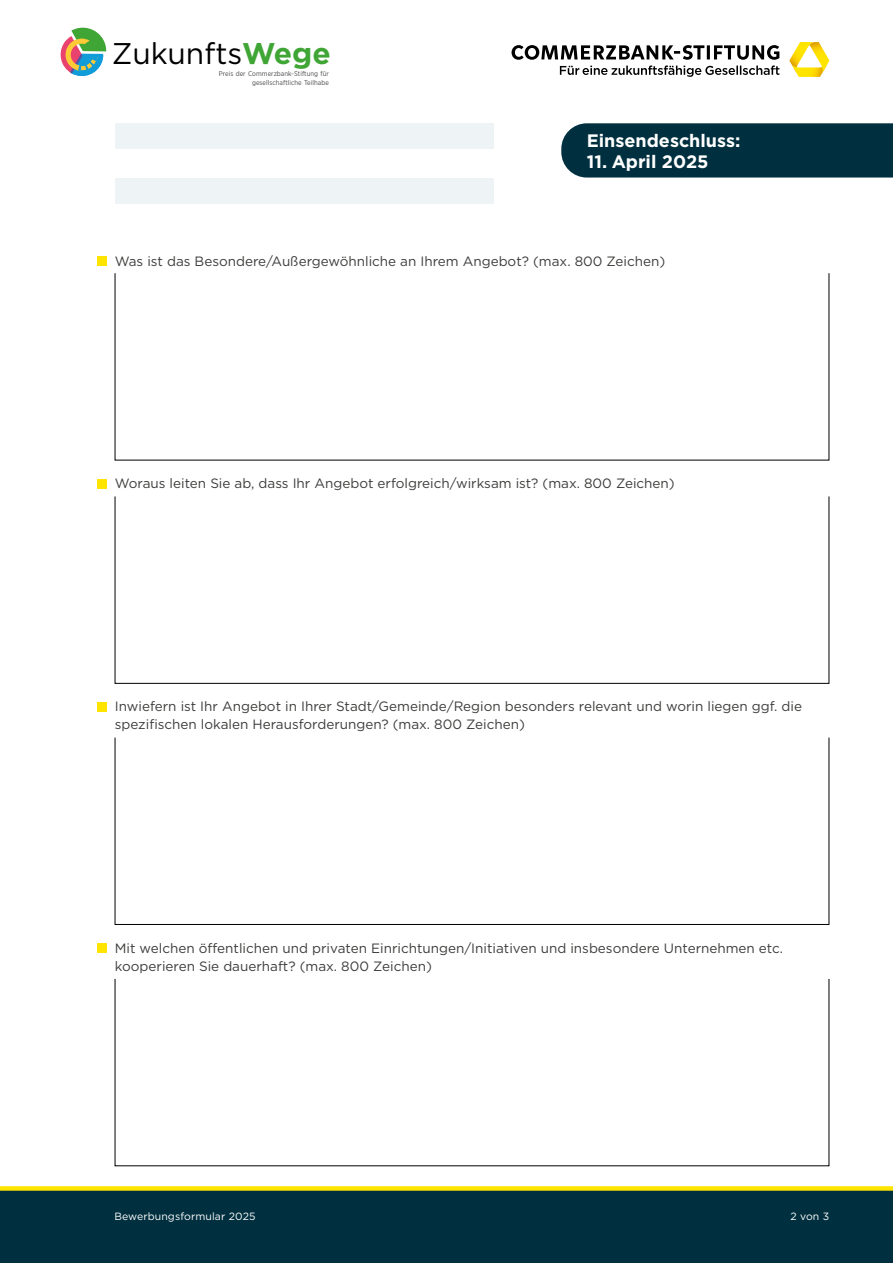
<style>
.page{position:relative;width:893px;height:1263px;background:#fff}
.page>*{position:absolute;margin:0;border:0;box-sizing:border-box;transform-origin:0 0}
.t1{font:29.85px "Gotham";color:#000}
.t2{font:700 18px "Gotham";color:#fff}
.t3{font:13.5px/18px "Gotham";color:#3c3c3b}
.t4{font:10.5px "Gotham";letter-spacing:.01em;color:#fff}
.t5{font:6.9px/8.2px "Gotham Narrow";letter-spacing:.01em;color:#4a4a49;text-align:right}
.s1{font-weight:700;color:#3fa535}
</style>
<div class="page">
<svg style="left:512px;top:45px;width:267px;height:32px"></svg>
<svg style="left:789px;top:42px;width:40px;height:35px"></svg>
<div style="left:561px;top:123px;width:332px;height:55px;background:#00303f"></div>
<svg style="left:60px;top:27px;width:46px;height:49px"></svg>
<hr style="left:81px;top:54px;width:22px;height:3px;background:#0f9cd8">
<div style="left:0;top:1191px;width:893px;height:72px;background:#00303f"></div>
<div style="left:0;top:1186px;width:893px;height:5px;background:#ffe400"></div>
<div style="left:98px;top:257px;width:9px;height:9px;background:#ffe400"></div>
<div style="left:98px;top:479px;width:9px;height:9px;background:#ffe400"></div>
<svg style="left:115px;top:273px;width:714px;height:188px"></svg>
<svg style="left:115px;top:496px;width:714px;height:188px"></svg>
<div style="left:98px;top:702px;width:9px;height:9px;background:#ffe400"></div>
<svg style="left:115px;top:737px;width:714px;height:188px"></svg>
<div style="left:115px;top:123px;width:378px;height:26px;background:#eef3f5"></div>
<div style="left:115px;top:179px;width:378px;height:25px;background:#eef3f5"></div>
<div style="left:98px;top:943px;width:9px;height:10px;background:#ffe400"></div>
<svg style="left:115px;top:979px;width:714px;height:187px"></svg>
<h1 class="t1" style="left:112px;top:34px;width:221px">Zukunfts<span class="s1">Wege</span></h1>
<p class="t5" style="left:219px;top:70px;width:112px">Preis der Commerzbank-Stiftung für gesellschaftliche Teilhabe</p>
<h2 class="t2" style="left:587px;top:130px;width:155px">Einsendeschluss:</h2>
<h2 class="t2" style="left:587px;top:151px;width:123px">11. April 2025</h2>
<p class="t3" style="left:115px;top:252px;width:552px">Was ist das Besondere/Außergewöhnliche an Ihrem Angebot? (max. 800 Zeichen)</p>
<p class="t3" style="left:115px;top:474px;width:561px">Woraus leiten Sie ab, dass Ihr Angebot erfolgreich/wirksam ist? (max. 800 Zeichen)</p>
<p class="t3" style="left:115px;top:697px;width:689px">Inwiefern ist Ihr Angebot in Ihrer Stadt/Gemeinde/Region besonders relevant und worin liegen ggf. die spezifischen lokalen Herausforderungen? (max. 800 Zeichen)</p>
<p class="t3" style="left:115px;top:939px;width:670px">Mit welchen öffentlichen und privaten Einrichtungen/Initiativen und insbesondere Unternehmen etc. kooperieren Sie dauerhaft? (max. 800 Zeichen)</p>
<p class="t4" style="left:114px;top:1210px;width:143px">Bewerbungsformular 2025</p>
<p class="t4" style="left:790px;top:1210px;width:40px">2 von 3</p>
</div>
